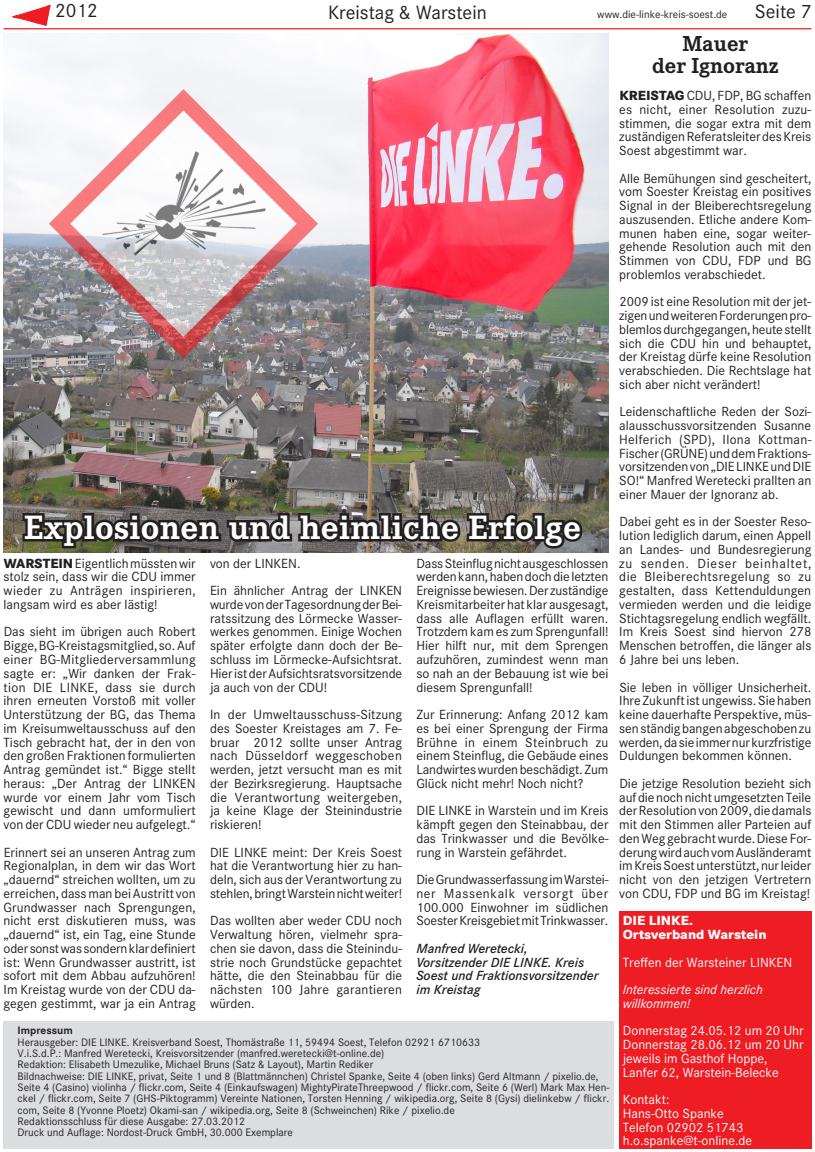
<style>
.page{position:relative;width:815px;height:1152px;background:#fff}
.page>*{position:absolute;margin:0;border:0;box-sizing:border-box;transform-origin:0 0}
.t1{font:700 35px "Corporate E";letter-spacing:.01em;color:#fff}
.t2{font:700 22.5px/22.5px "Corporate E";color:#231f20;text-align:center}
.t3{font:20px "Corporate S";color:#231f20}
.t4{font:13.75px/13.8px "Corporate S";color:#231f20;text-align:justify}
.t5{font:13.75px/13.8px "Corporate S";color:#fff}
.t6{font:italic 600 13.75px/13.8px "Corporate S";color:#231f20}
.t7{font:italic 13.75px/13.8px "Corporate S";color:#fff}
.t8{font:800 13.75px/13.8px "Corporate S";color:#fff}
.t9{font:11.25px/11.2px "Corporate S";color:#231f20}
.t10{font:700 11.25px "Corporate S";color:#231f20}
.s1{font-weight:800}
</style>
<div class="page">
<hr style="left:4px;top:28px;width:807px;height:1px;background:#ee1d23">
<svg style="left:12px;top:5px;width:39px;height:21px"></svg>
<div style="left:619px;top:911px;width:192px;height:237px;background:#ee1d23"></div>
<div style="left:4px;top:1021px;width:610px;height:127px;background:#dcdddf"></div>
<img style="left:4px;top:34px;width:605px;height:518px">
<img style="left:46px;top:87px;width:274px;height:274px">
<svg style="left:20px;top:510px;width:565px;height:41px;background:#4a4641"></svg>
<h3 class="t3" style="left:55px;top:-1px;width:44px">2012</h3>
<h3 class="t3" style="left:328px;top:1px;width:160px">Kreistag &amp; Warstein</h3>
<p class="t9" style="left:597px;top:9px;width:132px">www.die-linke-kreis-soest.de</p>
<h3 class="t3" style="left:755px;top:0;width:58px">Seite 7</h3>
<h1 class="t1" style="left:24px;top:507px;width:558px">Explosionen und heimliche Erfolge</h1>
<p class="t4" style="left:4px;top:556px;width:194px"><span class="s1">WARSTEIN</span> Eigentlich müssten wir stolz sein, dass wir die CDU immer wieder zu Anträgen inspirieren, langsam wird es aber lästig!</p>
<p class="t4" style="left:4px;top:625px;width:194px">Das sieht im übrigen auch Robert Bigge, BG-Kreistagsmitglied, so. Auf einer BG-Mitgliederversammlung sagte er: „Wir danken der Frak&shy;tion DIE LINKE, dass sie durch ihren erneuten Vorstoß mit voller Unterstützung der BG, das Thema im Kreisumweltausschuss auf den Tisch gebracht hat, der in den von den großen Fraktionen formulierten Antrag gemündet ist.“ Bigge stellt heraus: „Der Antrag der LINKEN wurde vor einem Jahr vom Tisch gewischt und dann umformuliert von der CDU wieder neu aufgelegt.“</p>
<p class="t4" style="left:4px;top:845px;width:194px">Erinnert sei an unseren Antrag zum Regionalplan, in dem wir das Wort „dauernd“ streichen wollten, um zu erreichen, dass man bei Austritt von Grundwasser nach Sprengungen, nicht erst diskutieren muss, was „dauernd“ ist, ein Tag, eine Stunde oder sonst was sondern klar definiert ist: Wenn Grundwasser austritt, ist sofort mit dem Abbau aufzuhören!<br>Im Kreistag wurde von der CDU da&shy;gegen gestimmt, war ja ein Antrag</p>
<p class="t4" style="left:210px;top:549px;width:194px;line-height:27.5px">von der LINKEN.<br>Ein ähnlicher Antrag der LINKEN</p>
<p class="t4" style="left:210px;top:597px;width:194px">wurde von der Tagesordnung der Bei&shy;ratssitzung des Lörmecke Wasser&shy;werkes genommen. Einige Wochen später erfolgte dann doch der Be&shy;schluss im Lörmecke-Aufsichtsrat.<br>Hier ist der Aufsichtsratsvorsitzende ja auch von der CDU!</p>
<p class="t4" style="left:210px;top:707px;width:194px">In der Umweltausschuss-Sitzung des Soester Kreistages am 7. Fe&shy;bruar 2012 sollte unser Antrag nach Düsseldorf weggeschoben werden, jetzt versucht man es mit der Bezirksregierung. Hauptsache die Verantwortung weitergeben, ja keine Klage der Steinindustrie riskieren!</p>
<p class="t4" style="left:210px;top:845px;width:194px">DIE LINKE meint: Der Kreis Soest hat die Verantwortung hier zu han&shy;deln, sich aus der Verantwortung zu stehlen, bringt Warstein nicht weiter!</p>
<p class="t4" style="left:210px;top:914px;width:194px">Das wollten aber weder CDU noch Verwaltung hören, vielmehr spra&shy;chen sie davon, dass die Steinindu&shy;strie noch Grundstücke gepachtet hätte, die den Steinabbau für die nächsten 100 Jahre garantieren würden.</p>
<p class="t4" style="left:416px;top:556px;width:194px">Dass Steinflug nicht ausgeschlossen werden kann, haben doch die letzten Ereignisse bewiesen. Der zuständige Kreismitarbeiter hat klar ausgesagt, dass alle Auflagen erfüllt waren.<br>Trotzdem kam es zum Sprengunfall!<br>Hier hilft nur, mit dem Sprengen aufzuhören, zumindest wenn man so nah an der Bebauung ist wie bei diesem Sprengunfall!</p>
<p class="t4" style="left:416px;top:707px;width:194px">Zur Erinnerung: Anfang 2012 kam es bei einer Sprengung der Firma Brühne in einem Steinbruch zu einem Steinflug, die Gebäude eines Landwirtes wurden beschädigt. Zum Glück nicht mehr! Noch nicht?</p>
<p class="t4" style="left:416px;top:804px;width:194px">DIE LINKE in Warstein und im Kreis kämpft gegen den Steinabbau, der das Trinkwasser und die Bevölke&shy;rung in Warstein gefährdet.</p>
<p class="t4" style="left:416px;top:872px;width:194px">Die Grundwasserfassung im Warstei&shy;ner Massenkalk versorgt über 100.000 Einwohner im südlichen Soester Kreisgebiet mit Trinkwasser.</p>
<p class="t6" style="left:416px;top:941px;width:184px">Manfred Weretecki,<br>Vorsitzender DIE LINKE. Kreis<br>Soest und Fraktionsvorsitzender im Kreistag</p>
<p class="t10" style="left:18px;top:1024px;width:57px">Impressum</p>
<p class="t9" style="left:18px;top:1036px;width:593px">Herausgeber: DIE LINKE. Kreisverband Soest, Thomästraße 11, 59494 Soest, Telefon 02921 6710633<br>V.i.S.d.P.: Manfred Weretecki, Kreisvorsitzender (manfred.weretecki@t-online.de)<br>Redaktion: Elisabeth Umezulike, Michael Bruns (Satz &amp; Layout), Martin Rediker<br>Bildnachweise: DIE LINKE, privat, Seite 1 und 8 (Blattmännchen) Christel Spanke, Seite 4 (oben links) Gerd Altmann / pixelio.de, Seite 4 (Casino) violinha / flickr.com, Seite 4 (Einkaufswagen) MightyPirateThreepwood / flickr.com, Seite 6 (Werl) Mark Max Hen&shy;ckel / flickr.com, Seite 7 (GHS-Piktogramm) Vereinte Nationen, Torsten Henning / wikipedia.org, Seite 8 (Gysi) dielinkebw / flickr. com, Seite 8 (Yvonne Ploetz) Okami-san / wikipedia.org, Seite 8 (Schweinchen) Rike / pixelio.de<br>Redaktionsschluss für diese Ausgabe: 27.03.2012<br>Druck und Auflage: Nordost-Druck GmbH, 30.000 Exemplare</p>
<h2 class="t2" style="left:652px;top:32px;width:128px">Mauer<br>der Ignoranz</h2>
<p class="t4" style="left:619px;top:89px;width:194px"><span class="s1">KREISTAG</span> CDU, FDP, BG schaffen es nicht, einer Resolution zuzu&shy;stimmen, die sogar extra mit dem zuständigen Referatsleiter des Kreis Soest abgestimmt war.</p>
<p class="t4" style="left:619px;top:171px;width:194px">Alle Bemühungen sind gescheitert, vom Soester Kreistag ein positives Signal in der Bleiberechtsregelung auszusenden. Etliche andere Kom&shy;munen haben eine, sogar weiter&shy;gehende Resolution auch mit den Stimmen von CDU, FDP und BG problemlos verabschiedet.</p>
<p class="t4" style="left:619px;top:295px;width:194px">2009 ist eine Resolution mit der jet&shy;zigen und weiteren Forderungen pro&shy;blemlos durchgegangen, heute stellt sich die CDU hin und behauptet, der Kreistag dürfe keine Resolution verabschieden. Die Rechtslage hat sich aber nicht verändert!</p>
<p class="t4" style="left:619px;top:405px;width:194px">Leidenschaftliche Reden der Sozi&shy;alausschussvorsitzenden Susanne Helferich (SPD), Ilona Kottman-Fischer (GRÜNE) und dem Fraktions&shy;vorsitzenden von „DIE LINKE und DIE SO!“ Manfred Weretecki prallten an einer Mauer der Ignoranz ab.</p>
<p class="t4" style="left:619px;top:515px;width:194px">Dabei geht es in der Soester Reso&shy;lution lediglich darum, einen Appell an Landes- und Bundesregierung zu senden. Dieser beinhaltet, die Bleiberechtsregelung so zu gestalten, dass Kettenduldungen vermieden werden und die leidige Stichtagsregelung endlich wegfällt.<br>Im Kreis Soest sind hiervon 278<br>Menschen betroffen, die länger als 6 Jahre bei uns leben.</p>
<p class="t4" style="left:619px;top:680px;width:194px">Sie leben in völliger Unsicherheit.<br>Ihre Zukunft ist ungewiss. Sie haben keine dauerhafte Perspektive, müs&shy;sen ständig bangen abgeschoben zu werden, da sie immer nur kurzfristige Duldungen bekommen können.</p>
<p class="t4" style="left:619px;top:776px;width:194px">Die jetzige Resolution bezieht sich auf die noch nicht umgesetzten Teile der Resolution von 2009, die damals mit den Stimmen aller Parteien auf den Weg gebracht wurde. Diese For&shy;derung wird auch vom Ausländeramt im Kreis Soest unterstützt, nur leider nicht von den jetzigen Vertretern von CDU, FDP und BG im Kreistag!</p>
<p class="t8" style="left:623px;top:914px;width:145px">DIE LINKE.<br>Ortsverband Warstein</p>
<p class="t5" style="left:623px;top:955px;width:171px">Treffen der Warsteiner LINKEN</p>
<p class="t7" style="left:623px;top:982px;width:142px">Interessierte sind herzlich willkommen!</p>
<p class="t5" style="left:623px;top:1024px;width:182px">Donnerstag 24.05.12 um 20 Uhr<br>Donnerstag 28.06.12 um 20 Uhr jeweils im Gasthof Hoppe,<br>Lanfer 62, Warstein-Belecke</p>
<p class="t5" style="left:623px;top:1092px;width:131px">Kontakt:<br>Hans-Otto Spanke<br>Telefon 02902 51743 h.o.spanke@t-online.de</p>
</div>
